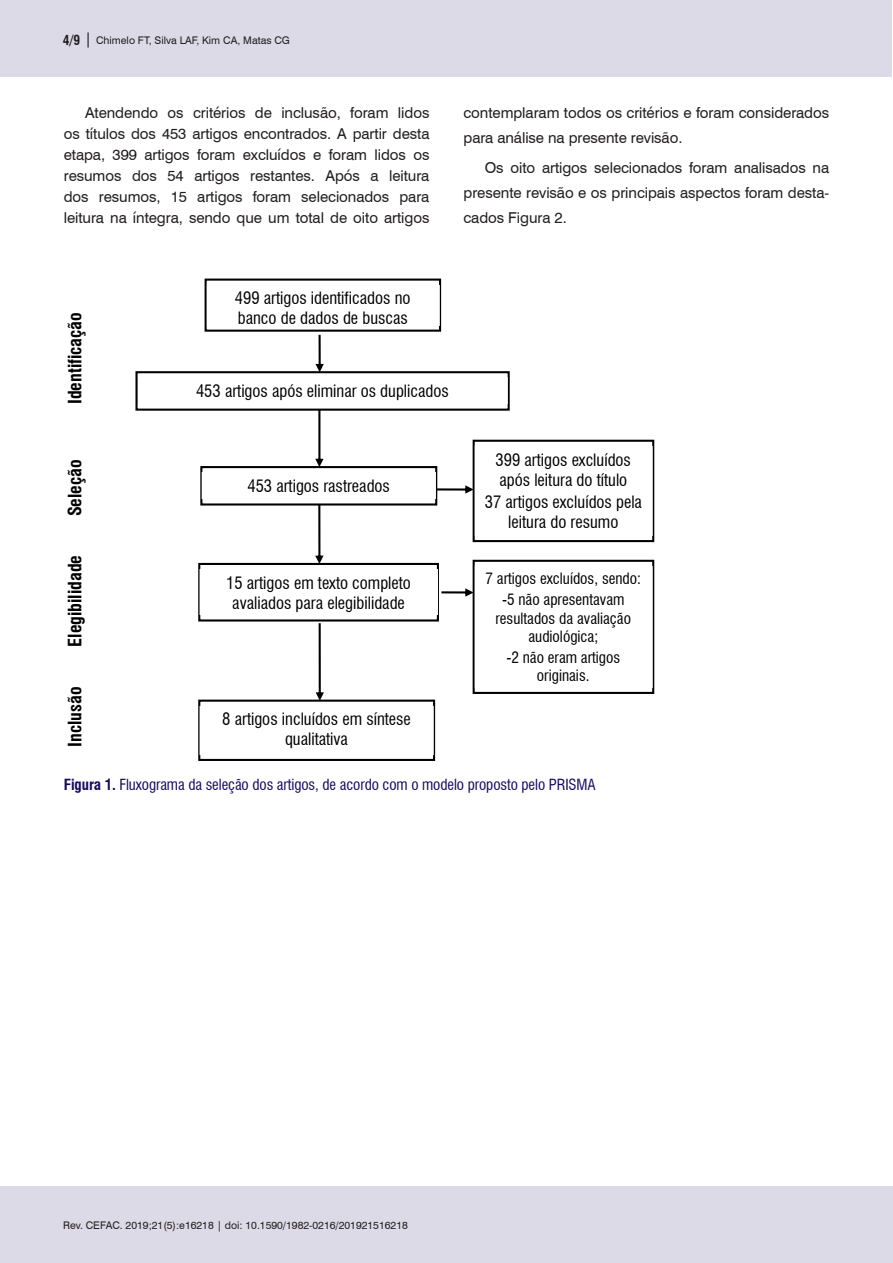
<style>
.page{position:relative;width:893px;height:1263px;background:#fff}
.page>*{position:absolute;margin:0;border:0;box-sizing:border-box;transform-origin:0 0}
.t1{font:700 18px "Swis 721 Cn BT";color:#000}
.t2{font:16.65px/20px "Swis 721 Cn BT";color:#000;text-align:center}
.t3{font:15.15px/18.3px "Swis 721 Cn BT";color:#000;text-align:center}
.Corpo_do_texto{font:15px/21.1px "Swiss 721 BT";letter-spacing:-.005em;color:#231f20;text-align:justify}
.Titulo_tabelas_e_gr{font:condensed 15px "Swiss 721 BT";letter-spacing:-.005em;color:#18085f}
.t4{font:10.5px "Swiss 721 BT";color:#231f20}
.s1{font-weight:700;font-stretch:condensed;font-size:13.5px}
.s2{font-size:15px}
.s3{font-weight:700}
</style>
<div class="page">
<div style="left:0;top:1186px;width:892px;height:77px;background:#dcdae7"></div>
<div style="left:0;top:0;width:892px;height:77px;background:#dcdae7"></div>
<svg style="left:135px;top:279px;width:519px;height:482px"></svg>
<p class="t4" style="left:63px;top:33px;width:229px"><span class="s1">4/9</span> <span class="s2">|</span> Chimelo FT, Silva LAF, Kim CA, Matas CG</p>
<p class="Corpo_do_texto" style="left:64px;top:101px;width:367px;text-indent:21px">Atendendo os critérios de inclusão, foram lidos os títulos dos 453 artigos encontrados. A partir desta etapa, 399 artigos foram excluídos e foram lidos os resumos dos 54 artigos restantes. Após a leitura dos resumos, 15 artigos foram selecionados para leitura na íntegra, sendo que um total de oito artigos</p>
<p class="Corpo_do_texto" style="left:463px;top:99px;width:367px;line-height:25.3px">contemplaram todos os critérios e foram considerados para análise na presente revisão.</p>
<p class="Corpo_do_texto" style="left:463px;top:154px;width:367px;line-height:25.3px;text-indent:21px">Os oito artigos selecionados foram analisados na presente revisão e os principais aspectos foram desta&shy;cados Figura 2.</p>
<p class="t1" style="left:64px;top:404px;width:93px;rotate:-90deg">Identificação</p>
<p class="t1" style="left:64px;top:516px;width:58px;rotate:-90deg">Seleção</p>
<p class="t1" style="left:64px;top:647px;width:93px;rotate:-90deg">Elegibilidade</p>
<p class="t2" style="left:235px;top:288px;width:177px;text-align:left">499 artigos identificados no banco de dados de buscas</p>
<p class="t2" style="left:196px;top:381px;width:254px">453 artigos após eliminar os duplicados</p>
<p class="t2" style="left:247px;top:476px;width:144px">453 artigos rastreados</p>
<p class="t2" style="left:226px;top:573px;width:186px">15 artigos em texto completo avaliados para elegibilidade</p>
<p class="t2" style="left:496px;top:449px;width:137px;text-align:left">399 artigos excluídos após leitura do título</p>
<p class="t2" style="left:485px;top:492px;width:159px">37 artigos excluídos pela leitura do resumo</p>
<p class="t3" style="left:485px;top:568px;width:157px;line-height:21px">7 artigos excluídos, sendo: -5 não apresentavam</p>
<p class="t3" style="left:495px;top:609px;width:137px">resultados da avaliação audiológica;</p>
<p class="t3" style="left:506px;top:648px;width:115px">-2 não eram artigos originais.</p>
<p class="t1" style="left:64px;top:747px;width:62px;rotate:-90deg">Inclusão</p>
<p class="Titulo_tabelas_e_gr" style="left:64px;top:775px;width:534px"><span class="s3">Figura 1.</span> Fluxograma da seleção dos artigos, de acordo com o modelo proposto pelo PRISMA</p>
<p class="t2" style="left:222px;top:709px;width:190px">8 artigos incluídos em síntese qualitativa</p>
<p class="t4" style="left:63px;top:1218px;width:346px">Rev. CEFAC. 2019;21(5):e16218 | doi: 10.1590/1982-0216/201921516218</p>
</div>
